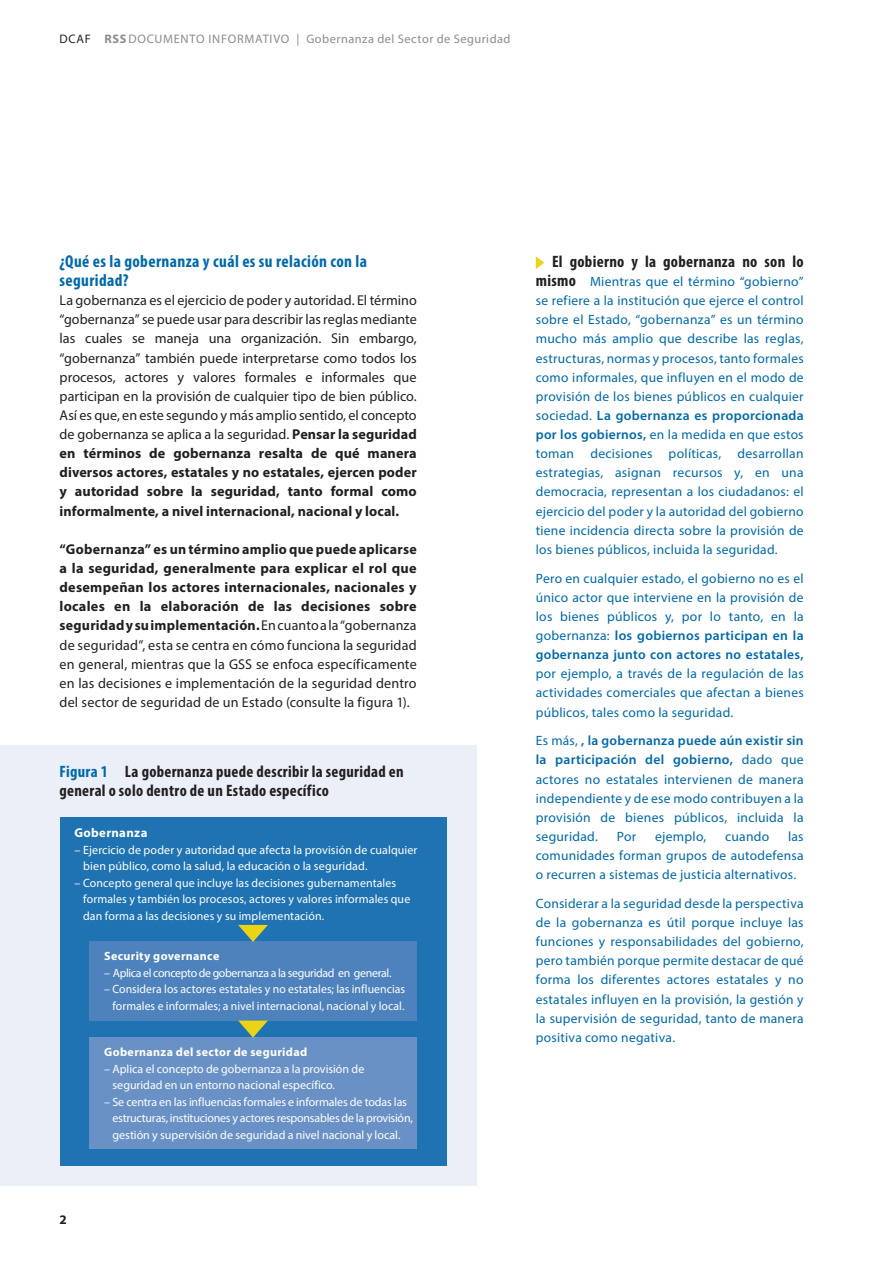
<style>
.page{position:relative;width:893px;height:1263px;background:#fff}
.page>*{position:absolute;margin:0;border:0;box-sizing:border-box;transform-origin:0 0}
._1_Titel{font:700 condensed 17.25px/19.2px "Myriad Pro";letter-spacing:.02em;color:#0069ab}
._5_Graf_Tab_GS{font:700 condensed 16.5px "Myriad Pro";letter-spacing:.02em;color:#231f20}
._4_Box_GS{font:700 condensed 16.5px "Myriad Pro";letter-spacing:.02em;color:#231f20}
._2_GS{font:14.25px/19.2px "Myriad Pro";letter-spacing:.005em;color:#231f20;text-align:justify}
._4_Box_GS-2{font:13.5px/19.2px "Myriad Pro";letter-spacing:.02em;color:#0069ab;text-align:justify}
.t1{font:700 13.2px "Myriad Pro";color:#231f20}
._5_Graf_Tab_GS-2{font:700 12.75px "Myriad Pro";letter-spacing:.03em;color:#fff}
.t2{font:12.3px "Myriad Pro";letter-spacing:.045em;color:#8a8c8f}
._5_Graf_Tab_GS-3{font:12px/16.5px "Myriad Pro";color:#fff}
._5_Graf_Tab_GS-4{font:12px "Myriad Pro";letter-spacing:-.03em;color:#fff}
._5_Graf_Tab_GS-5{font:700 12px "Myriad Pro";letter-spacing:.03em;color:#fff}
.s1{color:#231f20}
.s2{font-weight:700}
.s3{color:#0069ab}
.s4{font-weight:700;font-stretch:condensed;font-size:16.5px;color:#231f20}
.s5{font-weight:600}
</style>
<div class="page">
<div style="left:0;top:745px;width:476px;height:440px;background:#ebeff7"></div>
<div style="left:60px;top:817px;width:386px;height:348px;background:#1f73b2"></div>
<div style="left:89px;top:941px;width:328px;height:79px;background:#4e82bc"></div>
<div style="left:89px;top:1037px;width:328px;height:112px;background:#6991c5"></div>
<svg style="left:536px;top:256px;width:8px;height:13px"></svg>
<svg style="left:238px;top:925px;width:30px;height:17px"></svg>
<svg style="left:238px;top:1020px;width:30px;height:17px"></svg>
<p class="t2" style="left:60px;top:32px;width:452px"><span class="s1">DCAF</span> <span class="s2">RSS</span>DOCUMENTO INFORMATIVO | Gobernanza del Sector de Seguridad</p>
<p class="_1_Titel" style="left:60px;top:251px;width:309px">¿Qué es la gobernanza y cuál es su relación con la seguridad?</p>
<p class="_2_GS" style="left:60px;top:290px;width:359px">La gobernanza es el ejercicio de poder y autoridad. El término “gobernanza” se puede usar para describir las reglas mediante las cuales se maneja una organización. Sin embargo, “gobernanza” también puede interpretarse como todos los procesos, actores y valores formales e informales que participan en la provisión de cualquier tipo de bien público.<br>Así es que, en este segundo y más amplio sentido, el concepto de gobernanza se aplica a la seguridad. <span class="s2">Pensar la seguridad en términos de gobernanza resalta de qué manera diversos actores, estatales y no estatales, ejercen poder y autoridad sobre la seguridad, tanto formal como informalmente, a nivel internacional, nacional y local.</span></p>
<p class="_2_GS" style="left:60px;top:539px;width:359px"><span class="s2">“Gobernanza” es un término amplio que puede aplicarse a la seguridad, generalmente para explicar el rol que desempeñan los actores internacionales, nacionales y locales en la elaboración de las decisiones sobre seguridad y su implementación.</span> En cuanto a la “gobernanza de seguridad”, esta se centra en cómo funciona la seguridad en general, mientras que la GSS se enfoca específicamente en las decisiones e implementación de la seguridad dentro del sector de seguridad de un Estado (consulte la figura 1).</p>
<p class="_5_Graf_Tab_GS" style="left:60px;top:761px;width:346px"><span class="s3">Figura 1</span> La gobernanza puede describir la seguridad en</p>
<p class="_5_Graf_Tab_GS" style="left:60px;top:780px;width:271px">general o solo dentro de un Estado específico</p>
<p class="_5_Graf_Tab_GS-2" style="left:74px;top:825px;width:74px">Gobernanza</p>
<p class="_5_Graf_Tab_GS-3" style="left:83px;top:841px;width:336px;text-indent:-9px">– Ejercicio de poder y autoridad que afecta la provisión de cualquier bien público, como la salud, la educación o la seguridad.</p>
<p class="_5_Graf_Tab_GS-3" style="left:83px;top:874px;width:329px;text-indent:-9px">– Concepto general que incluye las decisiones gubernamentales formales y también los procesos, actores y valores informales que dan forma a las decisiones y su implementación.</p>
<p class="_5_Graf_Tab_GS-5" style="left:104px;top:948px;width:117px">Security governance</p>
<p class="_5_Graf_Tab_GS-4" style="left:104px;top:965px;width:289px">– Aplica el concepto de gobernanza a la seguridad en general.</p>
<p class="_5_Graf_Tab_GS-3" style="left:104px;top:980px;width:302px;text-align:right">– Considera los actores estatales y no estatales; las influencias formales e informales; a nivel internacional, nacional y local.</p>
<p class="_5_Graf_Tab_GS-5" style="left:104px;top:1044px;width:205px">Gobernanza del sector de seguridad</p>
<p class="_5_Graf_Tab_GS-3" style="left:112px;top:1060px;width:253px;text-indent:-8px">– Aplica el concepto de gobernanza a la provisión de seguridad en un entorno nacional específico.</p>
<p class="_5_Graf_Tab_GS-3" style="left:112px;top:1093px;width:302px;text-indent:-8px">– Se centra en las influencias formales e informales de todas las estructuras, instituciones y actores responsables de la provisión, gestión y supervisión de seguridad a nivel nacional y local.</p>
<p class="t1" style="left:60px;top:1210px;width:9px">2</p>
<p class="_4_Box_GS" style="left:552px;top:251px;width:253px">El gobierno y la gobernanza no son lo</p>
<p class="_4_Box_GS-2" style="left:536px;top:272px;width:269px"><span class="s4">mismo</span> Mientras que el término “gobierno” se refiere a la institución que ejerce el control sobre el Estado, “gobernanza” es un término mucho más amplio que describe las reglas, estructuras, normas y procesos, tanto formales como informales, que influyen en el modo de provisión de los bienes públicos en cualquier sociedad. <span class="s5">La gobernanza es proporcionada por los gobiernos,</span> en la medida en que estos toman decisiones políticas, desarrollan estrategias, asignan recursos y, en una democracia, representan a los ciudadanos: el ejercicio del poder y la autoridad del gobierno tiene incidencia directa sobre la provisión de los bienes públicos, incluida la seguridad.</p>
<p class="_4_Box_GS-2" style="left:536px;top:568px;width:269px">Pero en cualquier estado, el gobierno no es el único actor que interviene en la provisión de los bienes públicos y, por lo tanto, en la gobernanza: <span class="s5">los gobiernos participan en la gobernanza junto con actores no estatales, </span>por ejemplo, a través de la regulación de las actividades comerciales que afectan a bienes públicos, tales como la seguridad.</p>
<p class="_4_Box_GS-2" style="left:536px;top:731px;width:269px">Es más, <span class="s5">, la gobernanza puede aún existir sin la participación del gobierno,</span> dado que actores no estatales intervienen de manera independiente y de ese modo contribuyen a la provisión de bienes públicos, incluida la seguridad.</p>
<p class="_4_Box_GS-2" style="left:536px;top:826px;width:269px;text-indent:252px">las comunidades forman grupos de autodefensa o recurren a sistemas de justicia alternativos.</p>
<p class="_4_Box_GS-2" style="left:536px;top:893px;width:269px">Considerar a la seguridad desde la perspectiva de la gobernanza es útil porque incluye las funciones y responsabilidades del gobierno, pero también porque permite destacar de qué forma los diferentes actores estatales y no estatales influyen en la provisión, la gestión y la supervisión de seguridad, tanto de manera positiva como negativa.</p>
<p class="_4_Box_GS-2" style="left:617px;top:826px;width:21px">Por</p>
<p class="_4_Box_GS-2" style="left:655px;top:826px;width:53px">ejemplo,</p>
<p class="_4_Box_GS-2" style="left:725px;top:826px;width:46px">cuando</p>
</div>
